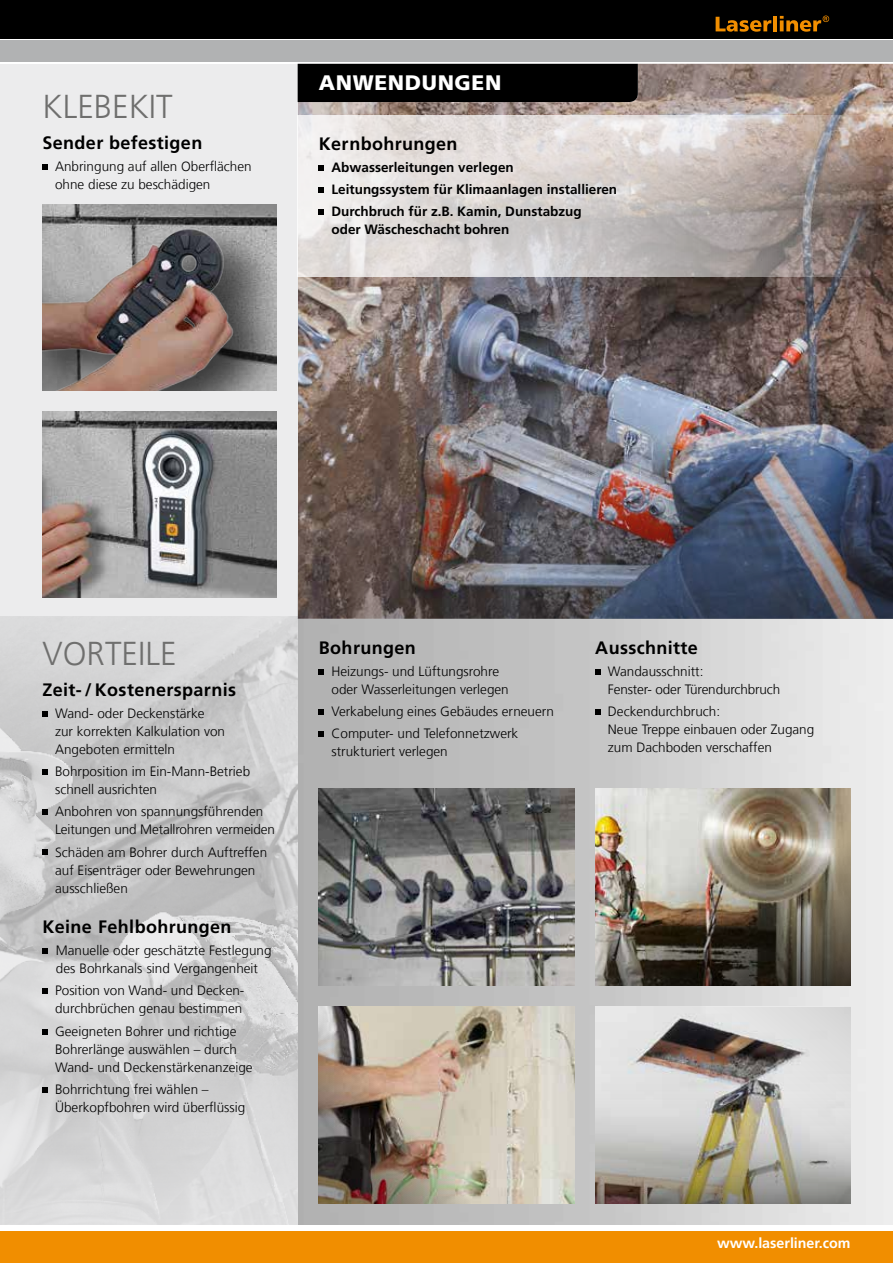
<style>
.page{position:relative;width:893px;height:1263px;background:#fff}
.page>*{position:absolute;margin:0;border:0;box-sizing:border-box;transform-origin:0 0}
.t1{font:300 33px "Frutiger LT Com";color:#6f6f6e}
.t2{font:900 21px "Frutiger LT Com";letter-spacing:.03em;color:#fff}
.t3{font:700 18px "Frutiger LT Com";letter-spacing:.02em;color:#000}
.t4{font:700 14.25px "Frutiger LT Com";color:#fff}
.t5{font:300 13.5px/18px "Frutiger LT Com";color:#000}
.t6{font:700 13.5px/22.2px "Frutiger LT Com";color:#000}
</style>
<div class="page">
<div style="left:0;top:1231px;width:893px;height:32px;background:#f18e00"></div>
<img style="left:298px;top:619px;width:595px;height:606px">
<div style="left:0;top:40px;width:893px;height:22px;background:#b1b2b3"></div>
<div style="left:0;top:0;width:893px;height:38px;background:#000"></div>
<svg style="left:716px;top:17px;width:55px;height:15px"></svg>
<hr style="left:773px;top:16px;width:4px;height:15px;background:#f18e00">
<svg style="left:780px;top:16px;width:49px;height:16px"></svg>
<svg style="left:0;top:64px;width:298px;height:1161px;background:#d8d8d8"></svg>
<img style="left:43px;top:411px;width:233px;height:186px">
<img style="left:43px;top:204px;width:233px;height:17px">
<div style="left:43px;top:221px;width:233px;height:169px;background:#000;opacity:.7"></div>
<img style="left:43px;top:221px;width:220px;height:169px">
<svg style="left:319px;top:789px;width:255px;height:196px;background:#767676"></svg>
<img style="left:595px;top:789px;width:255px;height:196px">
<img style="left:298px;top:64px;width:595px;height:555px">
<svg style="left:298px;top:115px;width:578px;height:161px;background:#c9c2c0"></svg>
<img style="left:319px;top:1007px;width:255px;height:196px">
<img style="left:595px;top:1007px;width:255px;height:196px">
<svg style="left:595px;top:669px;width:5px;height:5px"></svg>
<svg style="left:595px;top:709px;width:5px;height:5px"></svg>
<svg style="left:319px;top:669px;width:5px;height:5px"></svg>
<svg style="left:319px;top:709px;width:5px;height:5px"></svg>
<svg style="left:319px;top:732px;width:5px;height:5px"></svg>
<svg style="left:43px;top:165px;width:5px;height:5px"></svg>
<svg style="left:319px;top:165px;width:5px;height:5px"></svg>
<svg style="left:319px;top:187px;width:5px;height:6px"></svg>
<svg style="left:319px;top:210px;width:5px;height:5px"></svg>
<svg style="left:43px;top:711px;width:5px;height:5px"></svg>
<svg style="left:43px;top:769px;width:5px;height:5px"></svg>
<svg style="left:43px;top:810px;width:5px;height:5px"></svg>
<svg style="left:43px;top:850px;width:5px;height:5px"></svg>
<svg style="left:43px;top:948px;width:5px;height:5px"></svg>
<svg style="left:43px;top:989px;width:5px;height:5px"></svg>
<svg style="left:43px;top:1029px;width:5px;height:5px"></svg>
<svg style="left:43px;top:1087px;width:5px;height:5px"></svg>
<div style="left:298px;top:64px;width:340px;height:38px;background:#000"></div>
<h1 class="t1" style="left:43px;top:88px;width:132px">KLEBEKIT</h1>
<h3 class="t3" style="left:43px;top:132px;width:161px">Sender befestigen</h3>
<p class="t5" style="left:55px;top:158px;width:198px">Anbringung auf allen Oberflächen ohne diese zu beschädigen</p>
<h2 class="t2" style="left:319px;top:70px;width:184px">ANWENDUNGEN</h2>
<h3 class="t3" style="left:319px;top:133px;width:140px">Kernbohrungen</h3>
<p class="t6" style="left:332px;top:156px;width:287px">Abwasserleitungen verlegen<br>Leitungssystem für Klimaanlagen installieren<br>Durchbruch für z.B. Kamin, Dunstabzug</p>
<p class="t6" style="left:332px;top:219px;width:179px">oder Wäscheschacht bohren</p>
<h1 class="t1" style="left:43px;top:634px;width:136px">VORTEILE</h1>
<h3 class="t3" style="left:43px;top:679px;width:195px">Zeit-/Kostenersparnis</h3>
<p class="t5" style="left:55px;top:704px;width:172px">Wand- oder Deckenstärke zur korrekten Kalkulation von<br>Angeboten ermitteln</p>
<p class="t5" style="left:55px;top:762px;width:197px">Bohrposition im Ein-Mann-Betrieb schnell ausrichten</p>
<p class="t5" style="left:55px;top:803px;width:221px">Anbohren von spannungsführenden<br>Leitungen und Metallrohren vermeiden</p>
<p class="t5" style="left:55px;top:843px;width:214px">Schäden am Bohrer durch Auftreffen auf Eisenträger oder Bewehrungen ausschließen</p>
<h3 class="t3" style="left:43px;top:916px;width:191px">Keine Fehlbohrungen</h3>
<p class="t5" style="left:56px;top:941px;width:217px">Manuelle oder geschätzte Festlegung des Bohrkanals sind Vergangenheit</p>
<p class="t5" style="left:55px;top:982px;width:191px">Position von Wand- und Decken&shy;durchbrüchen genau bestimmen</p>
<p class="t5" style="left:55px;top:1022px;width:199px">Geeigneten Bohrer und richtige<br>Bohrerlänge auswählen – durch<br>Wand- und Deckenstärkenanzeige</p>
<p class="t5" style="left:55px;top:1080px;width:192px">Bohrrichtung frei wählen –<br>Überkopfbohren wird überflüssig</p>
<h3 class="t3" style="left:319px;top:637px;width:98px">Bohrungen</h3>
<p class="t5" style="left:332px;top:662px;width:179px">Heizungs- und Lüftungsrohre oder Wasserleitungen verlegen</p>
<p class="t5" style="left:332px;top:700px;width:224px;line-height:22.2px">Verkabelung eines Gebäudes erneuern<br>Computer- und Telefonnetzwerk</p>
<p class="t5" style="left:332px;top:743px;width:118px">strukturiert verlegen</p>
<h3 class="t3" style="left:595px;top:637px;width:104px">Ausschnitte</h3>
<p class="t5" style="left:608px;top:662px;width:174px">Wandausschnitt:<br>Fenster- oder Türendurchbruch</p>
<p class="t5" style="left:608px;top:702px;width:208px">Deckendurchbruch:<br>Neue Treppe einbauen oder Zugang zum Dachboden verschaffen</p>
<p class="t4" style="left:717px;top:1235px;width:135px">www.laserliner.com</p>
</div>
